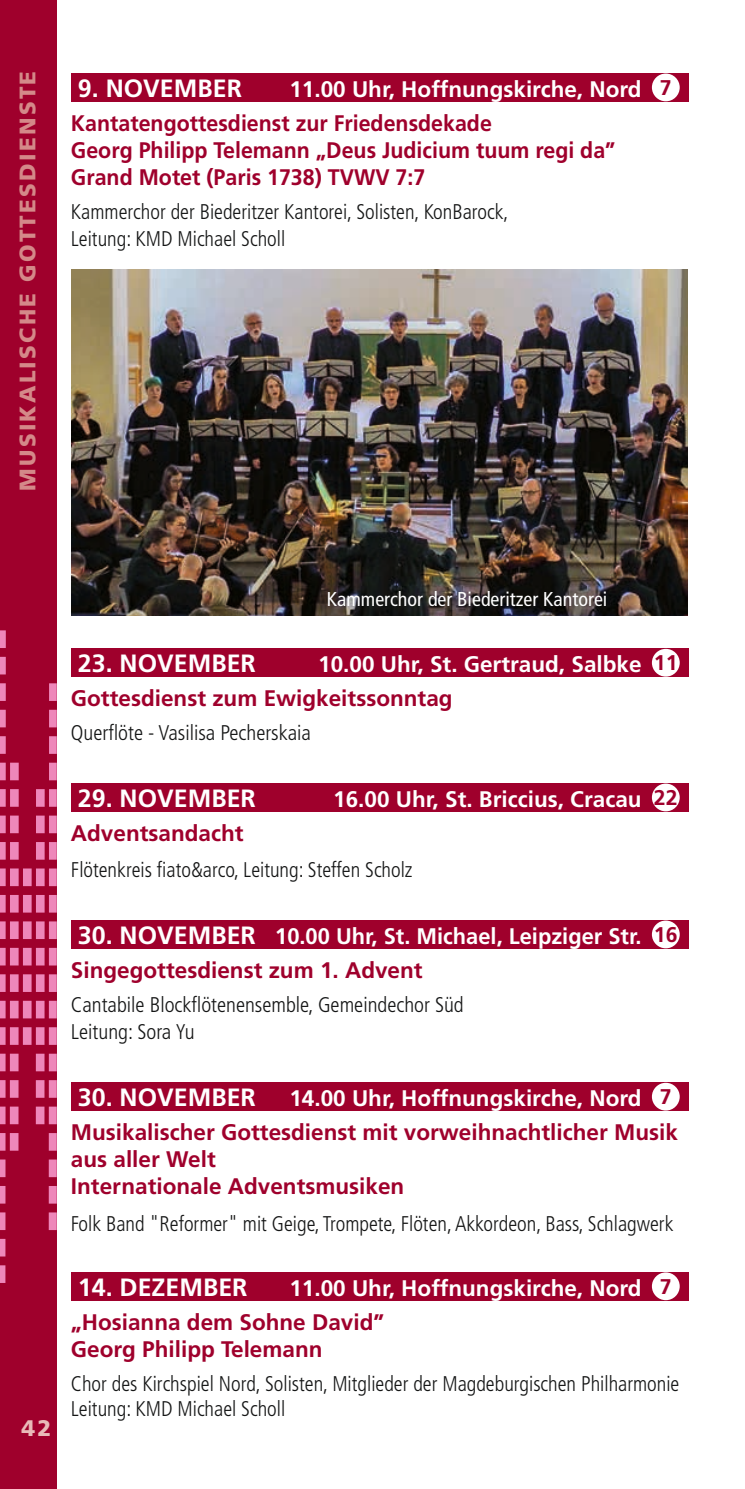
<style>
.page{position:relative;width:745px;height:1489px;background:#fff}
.page>*{position:absolute;margin:0;border:0;box-sizing:border-box;transform-origin:0 0}
.t1{font:700 25px "Frutiger LT";color:#fff}
.t2{font:700 22.5px/34.5px "Frutiger LT";color:#fff}
.t3{font:700 22.5px/27px "Frutiger LT";color:#9f002c}
.t4{font:700 22.5px/27px "Frutiger LT";color:#9f002c;scale:.95 1}
.t5{font:900 22.5px "Frutiger LT";letter-spacing:.1em;color:#d48989}
.t6{font:900 22.5px "Frutiger LT";color:#e9bab8}
.t7{font:300 condensed 21.25px/27px "Frutiger LT";color:#151616}
.t8{font:700 21.25px "Frutiger LT";color:#9f002c}
.t9{font:condensed 20px "Frutiger LT";color:#fff}
.s1{font-size:25px}
.s2{color:#9f002c}
</style>
<div class="page">
<div style="left:0;top:0;width:57px;height:1488px;background:#9f002c"></div>
<div style="left:0;top:947px;width:6px;height:18px;background:#ee87ba"></div>
<div style="left:10px;top:947px;width:9px;height:18px;background:#ee87ba"></div>
<div style="left:23px;top:947px;width:9px;height:18px;background:#ee87ba"></div>
<div style="left:36px;top:947px;width:9px;height:18px;background:#ee87ba"></div>
<div style="left:49px;top:947px;width:8px;height:18px;background:#ee87ba"></div>
<div style="left:0;top:921px;width:6px;height:18px;background:#ee87ba"></div>
<div style="left:0;top:894px;width:6px;height:18px;background:#ee87ba"></div>
<div style="left:0;top:868px;width:6px;height:18px;background:#ee87ba"></div>
<div style="left:0;top:842px;width:6px;height:17px;background:#ee87ba"></div>
<div style="left:0;top:815px;width:6px;height:18px;background:#ee87ba"></div>
<div style="left:0;top:789px;width:6px;height:17px;background:#ee87ba"></div>
<div style="left:0;top:762px;width:6px;height:18px;background:#ee87ba"></div>
<div style="left:0;top:736px;width:6px;height:17px;background:#ee87ba"></div>
<div style="left:0;top:709px;width:6px;height:18px;background:#ee87ba"></div>
<div style="left:0;top:683px;width:6px;height:18px;background:#ee87ba"></div>
<div style="left:0;top:656px;width:6px;height:18px;background:#ee87ba"></div>
<div style="left:0;top:630px;width:6px;height:18px;background:#ee87ba"></div>
<div style="left:10px;top:921px;width:9px;height:18px;background:#ee87ba"></div>
<div style="left:10px;top:894px;width:9px;height:18px;background:#ee87ba"></div>
<div style="left:10px;top:868px;width:9px;height:18px;background:#ee87ba"></div>
<div style="left:10px;top:842px;width:9px;height:17px;background:#ee87ba"></div>
<div style="left:10px;top:815px;width:9px;height:18px;background:#ee87ba"></div>
<div style="left:10px;top:789px;width:9px;height:17px;background:#ee87ba"></div>
<div style="left:10px;top:762px;width:9px;height:18px;background:#ee87ba"></div>
<div style="left:23px;top:921px;width:9px;height:18px;background:#ee87ba"></div>
<div style="left:23px;top:894px;width:9px;height:18px;background:#ee87ba"></div>
<div style="left:23px;top:868px;width:9px;height:18px;background:#ee87ba"></div>
<div style="left:36px;top:921px;width:9px;height:18px;background:#ee87ba"></div>
<div style="left:36px;top:894px;width:9px;height:18px;background:#ee87ba"></div>
<div style="left:36px;top:868px;width:9px;height:18px;background:#ee87ba"></div>
<div style="left:36px;top:842px;width:9px;height:17px;background:#ee87ba"></div>
<div style="left:36px;top:815px;width:9px;height:18px;background:#ee87ba"></div>
<div style="left:36px;top:789px;width:9px;height:17px;background:#ee87ba"></div>
<div style="left:49px;top:921px;width:8px;height:18px;background:#ee87ba"></div>
<div style="left:49px;top:894px;width:8px;height:18px;background:#ee87ba"></div>
<div style="left:49px;top:868px;width:8px;height:18px;background:#ee87ba"></div>
<div style="left:49px;top:842px;width:8px;height:17px;background:#ee87ba"></div>
<div style="left:49px;top:815px;width:8px;height:18px;background:#ee87ba"></div>
<div style="left:49px;top:789px;width:8px;height:17px;background:#ee87ba"></div>
<div style="left:49px;top:762px;width:8px;height:18px;background:#ee87ba"></div>
<div style="left:49px;top:736px;width:8px;height:17px;background:#ee87ba"></div>
<div style="left:49px;top:709px;width:8px;height:18px;background:#ee87ba"></div>
<div style="left:49px;top:683px;width:8px;height:18px;background:#ee87ba"></div>
<div style="left:0;top:974px;width:6px;height:17px;background:#ee87ba"></div>
<div style="left:0;top:1000px;width:6px;height:18px;background:#ee87ba"></div>
<div style="left:0;top:1027px;width:6px;height:17px;background:#ee87ba"></div>
<div style="left:0;top:1053px;width:6px;height:18px;background:#ee87ba"></div>
<div style="left:0;top:1080px;width:6px;height:17px;background:#ee87ba"></div>
<div style="left:0;top:1106px;width:6px;height:18px;background:#ee87ba"></div>
<div style="left:0;top:1132px;width:6px;height:18px;background:#ee87ba"></div>
<div style="left:0;top:1159px;width:6px;height:18px;background:#ee87ba"></div>
<div style="left:0;top:1185px;width:5px;height:18px;background:#ee87ba"></div>
<div style="left:0;top:1212px;width:5px;height:17px;background:#ee87ba"></div>
<div style="left:0;top:1238px;width:5px;height:18px;background:#ee87ba"></div>
<div style="left:0;top:1265px;width:5px;height:17px;background:#ee87ba"></div>
<div style="left:10px;top:974px;width:9px;height:17px;background:#ee87ba"></div>
<div style="left:10px;top:1000px;width:9px;height:18px;background:#ee87ba"></div>
<div style="left:10px;top:1027px;width:9px;height:17px;background:#ee87ba"></div>
<div style="left:10px;top:1053px;width:9px;height:18px;background:#ee87ba"></div>
<div style="left:10px;top:1080px;width:9px;height:17px;background:#ee87ba"></div>
<div style="left:10px;top:1106px;width:9px;height:18px;background:#ee87ba"></div>
<div style="left:10px;top:1132px;width:8px;height:18px;background:#ee87ba"></div>
<div style="left:23px;top:974px;width:9px;height:17px;background:#ee87ba"></div>
<div style="left:23px;top:1000px;width:9px;height:18px;background:#ee87ba"></div>
<div style="left:23px;top:1027px;width:9px;height:17px;background:#ee87ba"></div>
<div style="left:36px;top:974px;width:9px;height:17px;background:#ee87ba"></div>
<div style="left:36px;top:1000px;width:8px;height:18px;background:#ee87ba"></div>
<div style="left:36px;top:1027px;width:8px;height:17px;background:#ee87ba"></div>
<div style="left:36px;top:1053px;width:8px;height:18px;background:#ee87ba"></div>
<div style="left:36px;top:1080px;width:8px;height:17px;background:#ee87ba"></div>
<div style="left:36px;top:1106px;width:8px;height:18px;background:#ee87ba"></div>
<div style="left:49px;top:974px;width:8px;height:17px;background:#ee87ba"></div>
<div style="left:49px;top:1000px;width:8px;height:18px;background:#ee87ba"></div>
<div style="left:49px;top:1027px;width:8px;height:17px;background:#ee87ba"></div>
<div style="left:49px;top:1053px;width:8px;height:18px;background:#ee87ba"></div>
<div style="left:49px;top:1080px;width:8px;height:17px;background:#ee87ba"></div>
<div style="left:49px;top:1106px;width:8px;height:18px;background:#ee87ba"></div>
<div style="left:49px;top:1132px;width:8px;height:18px;background:#ee87ba"></div>
<div style="left:49px;top:1159px;width:8px;height:18px;background:#ee87ba"></div>
<div style="left:49px;top:1185px;width:8px;height:18px;background:#ee87ba"></div>
<div style="left:49px;top:1212px;width:8px;height:17px;background:#ee87ba"></div>
<div style="left:71px;top:919px;width:616px;height:29px;background:#9f002c"></div>
<div style="left:651px;top:920px;width:28px;height:28px;background:#fff;border-radius:50%"></div>
<div style="left:71px;top:1082px;width:616px;height:28px;background:#9f002c"></div>
<div style="left:651px;top:1082px;width:28px;height:28px;background:#fff;border-radius:50%"></div>
<div style="left:71px;top:783px;width:616px;height:28px;background:#9f002c"></div>
<div style="left:651px;top:783px;width:28px;height:28px;background:#fff;border-radius:50%"></div>
<div style="left:71px;top:1271px;width:616px;height:28px;background:#9f002c"></div>
<div style="left:651px;top:1272px;width:28px;height:27px;background:#fff;border-radius:50%"></div>
<div style="left:71px;top:648px;width:616px;height:28px;background:#9f002c"></div>
<div style="left:651px;top:648px;width:28px;height:28px;background:#fff;border-radius:50%"></div>
<div style="left:71px;top:73px;width:616px;height:28px;background:#9f002c"></div>
<div style="left:651px;top:74px;width:28px;height:27px;background:#fff;border-radius:50%"></div>
<img style="left:72px;top:269px;width:615px;height:346px">
<p class="t5" style="left:14px;top:490px;width:421px;rotate:-90deg">MUSIKALISCHE GOTTESDIENSTE</p>
<p class="t1" style="left:78px;top:73px;width:165px">9. NOVEMBER</p>
<p class="t2" style="left:289px;top:72px;width:353px">11.00 Uhr, Hoffnungskirche, Nord</p>
<p class="t4" style="left:71px;top:110px;width:574px">Kantatengottesdienst zur Friedensdekade<br>Georg Philipp Telemann „Deus Judicium tuum regi da”<br>Grand Motet (Paris 1738) TVWV 7:7</p>
<p class="t7" style="left:71px;top:198px;width:439px">Kammerchor der Biederitzer Kantorei, Solisten, KonBarock,<br>Leitung: KMD Michael Scholl</p>
<p class="t8" style="left:659px;top:75px;width:13px">7</p>
<p class="t6" style="left:22px;top:1414px;width:31px">42</p>
<p class="t9" style="left:326px;top:587px;width:282px">Kammerchor der Biederitzer Kantorei</p>
<p class="t1" style="left:78px;top:648px;width:179px">23. NOVEMBER</p>
<p class="t2" style="left:318px;top:647px;width:325px">10.00 Uhr, St. Gertraud, Salbke</p>
<p class="t3" style="left:71px;top:685px;width:383px">Gottesdienst zum Ewigkeitssonntag</p>
<p class="t7" style="left:71px;top:719px;width:241px">Querflöte - Vasilisa Pecherskaia</p>
<p class="t8" style="left:653px;top:650px;width:25px">11</p>
<p class="t1" style="left:78px;top:783px;width:179px">29. NOVEMBER</p>
<p class="t2" style="left:333px;top:781px;width:310px">16.00 Uhr, St. Briccius, Cracau</p>
<p class="t3" style="left:71px;top:820px;width:174px">Adventsandacht</p>
<p class="t7" style="left:71px;top:856px;width:343px">Flötenkreis fiato&amp;arco, Leitung: Steffen Scholz</p>
<p class="t8" style="left:653px;top:785px;width:25px">22</p>
<p class="t2" style="left:71px;top:918px;width:572px;text-indent:7px"><span class="s1">30. NOVEMBER</span> 10.00 Uhr, St. Michael, Leipziger Str.<br><span class="s2">Singegottesdienst zum 1. Advent</span></p>
<p class="t7" style="left:71px;top:991px;width:394px">Cantabile Blockflötenensemble, Gemeindechor Süd<br>Leitung: Sora Yu</p>
<p class="t8" style="left:653px;top:922px;width:25px">16</p>
<p class="t1" style="left:78px;top:1082px;width:179px">30. NOVEMBER</p>
<p class="t2" style="left:289px;top:1080px;width:353px">14.00 Uhr, Hoffnungskirche, Nord</p>
<p class="t3" style="left:71px;top:1119px;width:608px">Musikalischer Gottesdienst mit vorweihnachtlicher Musik aus aller Welt<br>Internationale Adventsmusiken</p>
<p class="t7" style="left:71px;top:1210px;width:603px">Folk Band "Reformer" mit Geige, Trompete, Flöten, Akkordeon, Bass, Schlagwerk</p>
<p class="t8" style="left:659px;top:1084px;width:13px">7</p>
<p class="t1" style="left:78px;top:1271px;width:171px">14. DEZEMBER</p>
<p class="t2" style="left:289px;top:1270px;width:353px">11.00 Uhr, Hoffnungskirche, Nord</p>
<p class="t3" style="left:71px;top:1308px;width:314px">„Hosianna dem Sohne David”<br>Georg Philipp Telemann</p>
<p class="t7" style="left:71px;top:1370px;width:609px;line-height:25.5px">Chor des Kirchspiel Nord, Solisten, Mitglieder der Magdeburgischen Philharmonie<br>Leitung: KMD Michael Scholl</p>
<p class="t8" style="left:659px;top:1273px;width:13px">7</p>
</div>
